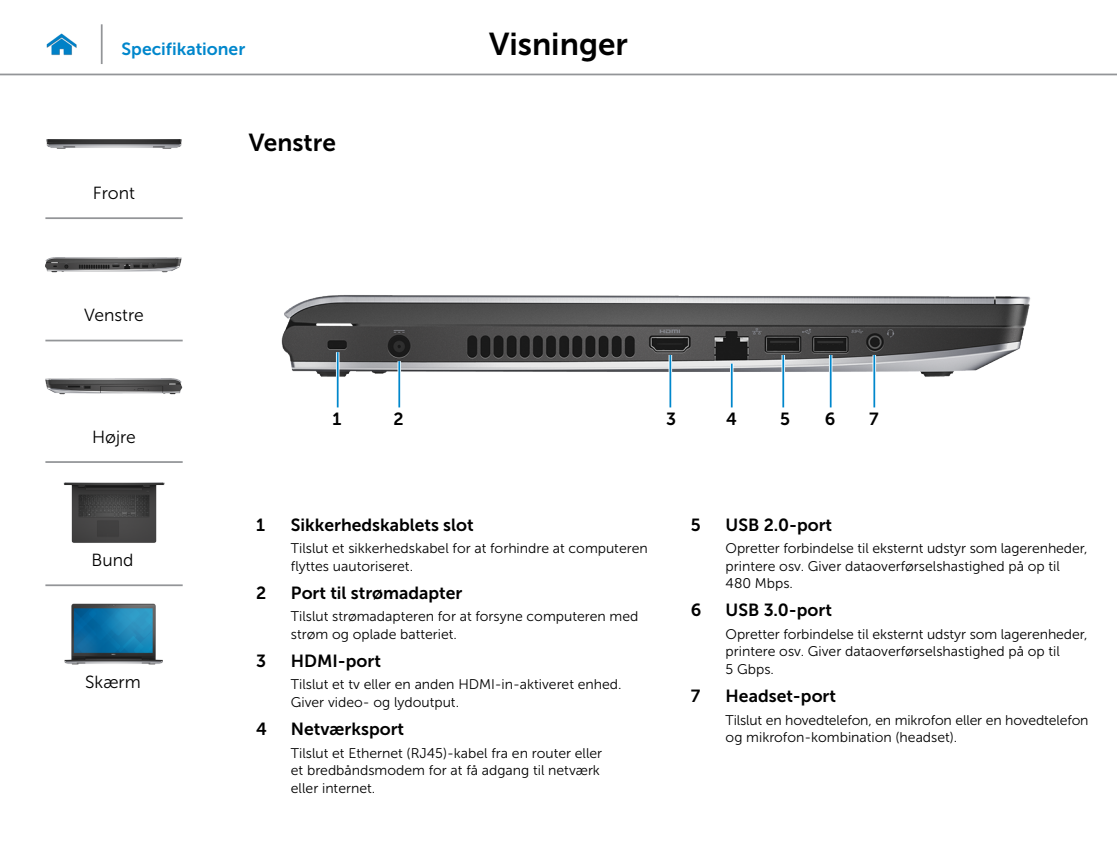
<style>
.page{position:relative;width:1117px;height:844px;background:#fff}
.page>*{position:absolute;margin:0;border:0;box-sizing:border-box;transform-origin:0 0}
.t1{font:31.5px "Museo Sans For Dell 700";color:#000}
.Head2{font:24.5px "Museo Sans For Dell 700";color:#000}
.Callout_Head{font:17.5px "Museo Sans For Dell 700";color:#000}
.t2{font:17.5px "Museo Sans For Dell 300";color:#000}
.t3{font:17.5px "Museo Sans For Dell 700";color:#0087cc}
.Callout-L{font:17.5px "Museo Sans For Dell 700";color:#000}
.Callout_description{font:14px/17.5px "Museo Sans For Dell 300";color:#000}
</style>
<div class="page">
<hr style="left:0;top:74px;width:1116px;height:1px;background:#939598">
<img style="left:46px;top:33px;width:31px;height:23px">
<img style="left:281px;top:295px;width:750px;height:86px">
<hr style="left:336px;top:352px;width:3px;height:55px;background:#fff">
<hr style="left:337px;top:352px;width:1px;height:55px;background:#0087cc">
<svg style="left:397px;top:361px;width:4px;height:46px"></svg>
<hr style="left:398px;top:361px;width:2px;height:46px;background:#0087cc">
<svg style="left:668px;top:355px;width:4px;height:52px"></svg>
<hr style="left:669px;top:355px;width:2px;height:52px;background:#0087cc">
<svg style="left:729px;top:363px;width:4px;height:44px"></svg>
<hr style="left:730px;top:363px;width:2px;height:44px;background:#0087cc">
<hr style="left:781px;top:355px;width:3px;height:52px;background:#fff">
<hr style="left:782px;top:355px;width:2px;height:52px;background:#0087cc">
<svg style="left:828px;top:355px;width:4px;height:52px"></svg>
<hr style="left:829px;top:355px;width:2px;height:52px;background:#0087cc">
<hr style="left:872px;top:355px;width:3px;height:52px;background:#fff">
<hr style="left:873px;top:355px;width:2px;height:52px;background:#0087cc">
<hr style="left:101px;top:24px;width:2px;height:40px;background:#939598">
<img style="left:46px;top:139px;width:136px;height:10px">
<img style="left:45px;top:257px;width:137px;height:16px">
<img style="left:45px;top:378px;width:137px;height:16px">
<img style="left:64px;top:482px;width:100px;height:61px">
<img style="left:65px;top:603px;width:98px;height:61px">
<hr style="left:45px;top:217px;width:138px;height:2px;background:#939598">
<hr style="left:45px;top:339px;width:138px;height:2px;background:#939598">
<hr style="left:45px;top:461px;width:138px;height:2px;background:#939598">
<hr style="left:45px;top:584px;width:138px;height:2px;background:#939598">
<p class="t3" style="left:122px;top:39px;width:125px">Specifikationer</p>
<h1 class="t1" style="left:489px;top:26px;width:140px">Visninger</h1>
<p class="t2" style="left:93px;top:183px;width:44px">Front</p>
<p class="t2" style="left:84px;top:305px;width:61px">Venstre</p>
<p class="t2" style="left:92px;top:428px;width:45px">Højre</p>
<p class="t2" style="left:92px;top:550px;width:43px">Bund</p>
<p class="t2" style="left:85px;top:672px;width:57px">Skærm</p>
<p class="Head2" style="left:249px;top:128px;width:89px">Venstre</p>
<p class="Callout-L" style="left:332px;top:408px;width:10px">1</p>
<p class="Callout-L" style="left:393px;top:408px;width:12px">2</p>
<p class="Callout-L" style="left:666px;top:408px;width:12px">3</p>
<p class="Callout-L" style="left:726px;top:408px;width:12px">4</p>
<p class="Callout-L" style="left:779px;top:408px;width:11px">5</p>
<p class="Callout-L" style="left:824px;top:408px;width:12px">6</p>
<p class="Callout-L" style="left:869px;top:408px;width:11px">7</p>
<p class="Callout_Head" style="left:256px;top:515px;width:10px">1</p>
<p class="Callout_Head" style="left:291px;top:515px;width:184px">Sikkerhedskablets slot</p>
<p class="Callout_description" style="left:291px;top:540px;width:358px">Tilslut et sikkerhedskabel for at forhindre at computeren flyttes uautoriseret.</p>
<p class="Callout_Head" style="left:256px;top:583px;width:12px">2</p>
<p class="Callout_Head" style="left:291px;top:583px;width:173px">Port til strømadapter</p>
<p class="Callout_description" style="left:291px;top:607px;width:349px">Tilslut strømadapteren for at forsyne computeren med strøm og oplade batteriet.</p>
<p class="Callout_Head" style="left:256px;top:651px;width:12px">3</p>
<p class="Callout_Head" style="left:291px;top:651px;width:91px">HDMI-port</p>
<p class="Callout_description" style="left:291px;top:675px;width:332px">Tilslut et tv eller en anden HDMI-in-aktiveret enhed.<br>Giver video- og lydoutput.</p>
<p class="Callout_Head" style="left:256px;top:719px;width:12px">4</p>
<p class="Callout_Head" style="left:291px;top:719px;width:115px">Netværksport</p>
<p class="Callout_description" style="left:291px;top:743px;width:313px">Tilslut et Ethernet (RJ45)-kabel fra en router eller et bredbåndsmodem for at få adgang til netværk eller internet.</p>
<p class="Callout_Head" style="left:690px;top:515px;width:11px">5</p>
<p class="Callout_Head" style="left:725px;top:515px;width:108px">USB 2.0-port</p>
<p class="Callout_description" style="left:725px;top:540px;width:363px">Opretter forbindelse til eksternt udstyr som lagerenheder, printere osv. Giver dataoverførselshastighed på op til<br>480 Mbps.</p>
<p class="Callout_Head" style="left:690px;top:600px;width:12px">6</p>
<p class="Callout_Head" style="left:725px;top:600px;width:108px">USB 3.0-port</p>
<p class="Callout_description" style="left:725px;top:625px;width:363px">Opretter forbindelse til eksternt udstyr som lagerenheder, printere osv. Giver dataoverførselshastighed på op til<br>5 Gbps.</p>
<p class="Callout_Head" style="left:690px;top:686px;width:11px">7</p>
<p class="Callout_Head" style="left:725px;top:686px;width:112px">Headset-port</p>
<p class="Callout_description" style="left:725px;top:710px;width:364px">Tilslut en hovedtelefon, en mikrofon eller en hovedtelefon og mikrofon-kombination (headset).</p>
</div>
